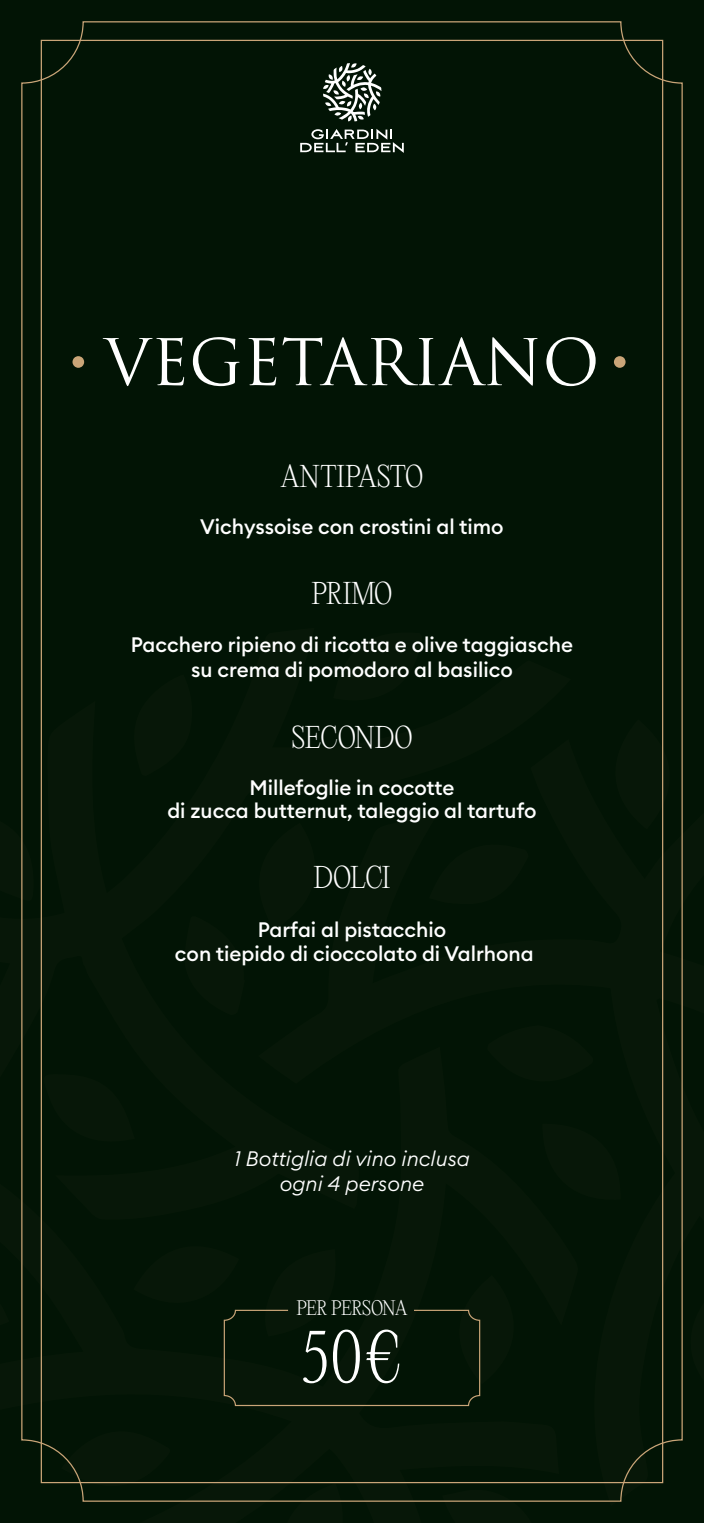
<style>
.page{position:relative;width:704px;height:1523px;background:#fff}
.page>*{position:absolute;margin:0;border:0;box-sizing:border-box;transform-origin:0 0}
.t1{font:63.94px "Editorial New";color:#fff}
.t2{font:62.5px "Trajan Pro 3";color:#fff}
.t3{font:27.56px "Editorial New";letter-spacing:-.02em;color:#fff}
.t4{font:500 20.69px/24.8px "Euclid Circular B";color:#fff;text-align:center}
.t5{font:italic 300 20.69px/24.8px "Euclid Circular B";color:#fff;text-align:center}
.t6{font:18.38px "Editorial New";letter-spacing:-.04em;color:#fff}
.s1{font-family:"Editorial New";color:#caa578}
</style>
<div class="page">
<div style="left:0;top:0;width:703px;height:1522px;background:#021405"></div>
<svg style="left:578px;top:829px;width:105px;height:673px"></svg>
<svg style="left:21px;top:1220px;width:557px;height:282px"></svg>
<svg style="left:21px;top:628px;width:21px;height:592px"></svg>
<svg style="left:277px;top:1483px;width:78px;height:19px"></svg>
<svg style="left:578px;top:1025px;width:15px;height:60px"></svg>
<svg style="left:662px;top:719px;width:21px;height:110px"></svg>
<svg style="left:21px;top:809px;width:15px;height:93px"></svg>
<svg style="left:40px;top:1073px;width:2px;height:74px"></svg>
<svg style="left:578px;top:1123px;width:43px;height:80px"></svg>
<svg style="left:442px;top:1483px;width:100px;height:19px"></svg>
<svg style="left:678px;top:1291px;width:5px;height:109px"></svg>
<svg style="left:61px;top:1427px;width:113px;height:63px"></svg>
<svg style="left:323px;top:63px;width:58px;height:58px"></svg>
<svg style="left:300px;top:129px;width:103px;height:24px"></svg>
<svg style="left:133px;top:1233px;width:391px;height:173px"></svg>
<h2 class="t2" style="left:71px;top:319px;width:563px"><span class="s1">•</span> VEGETARIANO <span class="s1">•</span></h2>
<h3 class="t3" style="left:280px;top:456px;width:144px">ANTIPASTO</h3>
<p class="t4" style="left:200px;top:514px;width:305px">Vichyssoise con crostini al timo</p>
<h3 class="t3" style="left:311px;top:574px;width:83px">PRIMO</h3>
<p class="t4" style="left:131px;top:632px;width:443px">Pacchero ripieno di ricotta e olive taggiasche su crema di pomodoro al basilico</p>
<h3 class="t3" style="left:291px;top:717px;width:123px">SECONDO</h3>
<p class="t4" style="left:167px;top:775px;width:370px;line-height:23.4px">Millefoglie in cocotte<br>di zucca butternut, taleggio al tartufo</p>
<h3 class="t3" style="left:313px;top:858px;width:78px">DOLCI</h3>
<p class="t4" style="left:175px;top:917px;width:360px">Parfai al pistacchio<br>con tiepido di cioccolato di Valrhona</p>
<p class="t5" style="left:234px;top:1146px;width:237px">1 Bottiglia di vino inclusa ogni 4 persone</p>
<p class="t6" style="left:296px;top:1294px;width:113px">PER PERSONA</p>
<h1 class="t1" style="left:301px;top:1311px;width:102px">50€</h1>
</div>
